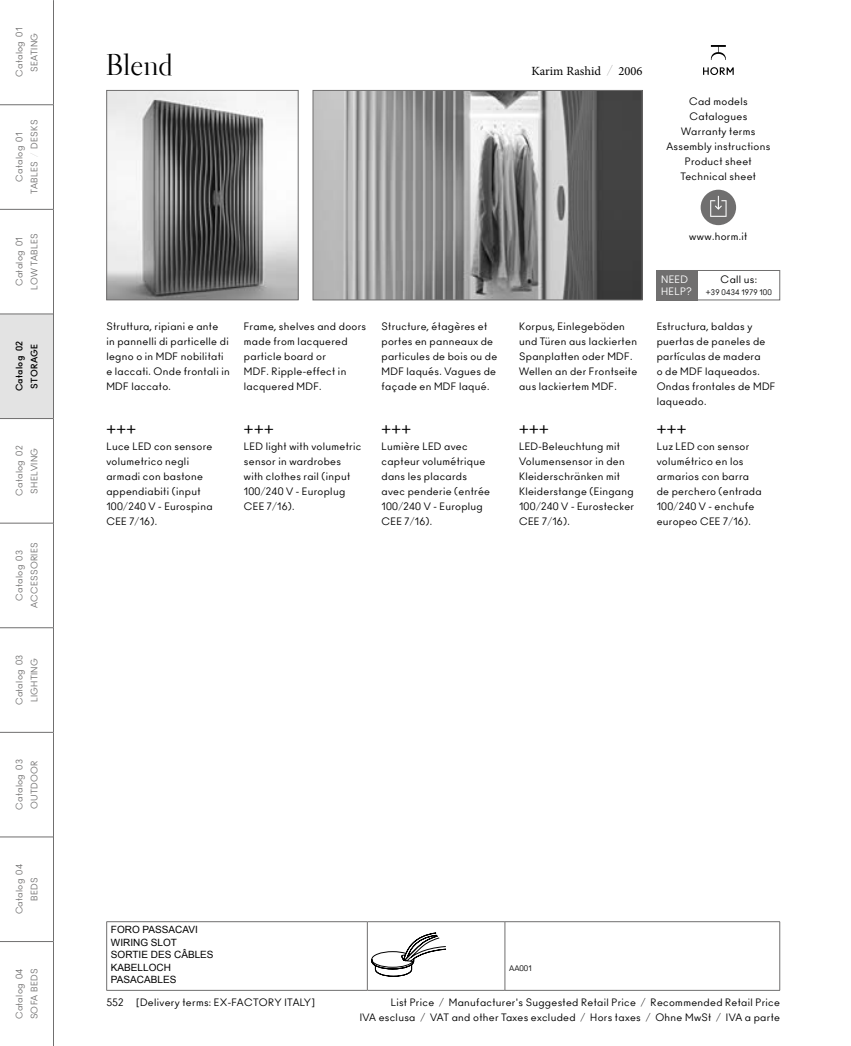
<style>
.page{position:relative;width:851px;height:1046px;background:#fff}
.page>*{position:absolute;margin:0;border:0;box-sizing:border-box;transform-origin:0 0}
.t1{font:30px "Electra LT Display";letter-spacing:.03em;color:#000}
.t2{font:15px "Ano";color:#000}
.t3{font:12.5px "Minion Pro";color:#000}
.t4{font:10px/15px "Ano";letter-spacing:.03em;color:#000}
.t5{font:10px/12.5px "Arial";color:#000}
.t6{font:10px/12.5px "Ano";letter-spacing:.03em;color:#fff}
.t7{font:8.75px/15px "Ano";letter-spacing:.03em;color:#706f6f;text-align:center}
.t8{font:700 8.75px/15px "Ano";letter-spacing:.03em;color:#000}
.t9{font:7.5px "Ano";letter-spacing:.03em;color:#000}
.s1{font-family:"Ano Eighth"}
.s2{font-family:"Ano Half"}
</style>
<div class="page">
<div style="left:700px;top:190px;width:36px;height:35px;background:#706f6f;border-radius:50%"></div>
<svg style="left:710px;top:196px;width:16px;height:21px"></svg>
<div style="left:656px;top:270px;width:124px;height:30px;border:1px solid #706f6f"></div>
<div style="left:656px;top:270px;width:41px;height:30px;background:#706f6f"></div>
<img style="left:108px;top:92px;width:188px;height:206px">
<div style="left:106px;top:90px;width:192px;height:210px;border:1px solid #706f6f"></div>
<img style="left:314px;top:92px;width:326px;height:206px">
<div style="left:312px;top:90px;width:330px;height:210px;border:1px solid #706f6f"></div>
<svg style="left:703px;top:67px;width:30px;height:8px"></svg>
<svg style="left:710px;top:45px;width:15px;height:15px"></svg>
<hr style="left:106px;top:921px;width:261px;height:1px;background:#706f6f">
<hr style="left:106px;top:921px;width:1px;height:68px;background:#706f6f">
<hr style="left:367px;top:921px;width:138px;height:1px;background:#706f6f">
<hr style="left:367px;top:921px;width:1px;height:68px;background:#706f6f">
<hr style="left:505px;top:921px;width:275px;height:1px;background:#706f6f">
<hr style="left:504px;top:921px;width:1px;height:68px;background:#706f6f">
<hr style="left:779px;top:921px;width:1px;height:68px;background:#706f6f">
<hr style="left:106px;top:989px;width:261px;height:1px;background:#706f6f">
<hr style="left:367px;top:989px;width:138px;height:1px;background:#706f6f">
<hr style="left:505px;top:989px;width:275px;height:1px;background:#706f6f">
<svg style="left:371px;top:932px;width:75px;height:44px"></svg>
<svg style="left:0;top:105px;width:53px;height:733px"></svg>
<div style="left:0;top:314px;width:53px;height:104px;background:#e3e3e3"></div>
<hr style="left:0;top:941px;width:53px;height:1px;background:#706f6f">
<hr style="left:0;top:836px;width:53px;height:1px;background:#706f6f">
<hr style="left:0;top:732px;width:53px;height:1px;background:#706f6f">
<hr style="left:0;top:627px;width:53px;height:1px;background:#706f6f">
<hr style="left:0;top:522px;width:53px;height:1px;background:#706f6f">
<hr style="left:53px;top:941px;width:1px;height:104px;background:#706f6f">
<hr style="left:53px;top:836px;width:1px;height:105px;background:#706f6f">
<hr style="left:53px;top:732px;width:1px;height:104px;background:#706f6f">
<hr style="left:53px;top:627px;width:1px;height:105px;background:#706f6f">
<hr style="left:53px;top:523px;width:1px;height:104px;background:#706f6f">
<hr style="left:53px;top:418px;width:1px;height:105px;background:#706f6f">
<hr style="left:53px;top:105px;width:1px;height:104px;background:#706f6f">
<hr style="left:0;top:104px;width:53px;height:1px;background:#706f6f">
<hr style="left:53px;top:0;width:1px;height:105px;background:#706f6f">
<hr style="left:0;top:418px;width:53px;height:1px;background:#706f6f">
<hr style="left:53px;top:314px;width:1px;height:104px;background:#706f6f">
<hr style="left:0;top:313px;width:53px;height:1px;background:#706f6f">
<hr style="left:0;top:209px;width:53px;height:1px;background:#706f6f">
<hr style="left:53px;top:209px;width:1px;height:105px;background:#706f6f">
<p class="t7" style="left:12px;top:77px;width:51px;rotate:-90deg">Catalog 01<br>SEATING</p>
<p class="t7" style="left:12px;top:194px;width:76px;rotate:-90deg">Catalog 01<br>TABLES <span class="s1">/</span> DESKS</p>
<p class="t7" style="left:12px;top:290px;width:58px;rotate:-90deg">Catalog 01<br>LOW TABLES</p>
<p class="t8" style="left:12px;top:391px;width:52px;rotate:-90deg">Catalog 02<br>STORAGE</p>
<p class="t7" style="left:12px;top:496px;width:52px;text-align:left;rotate:-90deg">Catalog 02<br>SHELVING</p>
<p class="t7" style="left:12px;top:608px;width:67px;rotate:-90deg">Catalog 03<br>ACCESSORIES</p>
<p class="t7" style="left:12px;top:705px;width:52px;rotate:-90deg">Catalog 03<br>LIGHTING</p>
<p class="t7" style="left:12px;top:809px;width:52px;text-align:left;rotate:-90deg">Catalog 03<br>OUTDOOR</p>
<p class="t7" style="left:12px;top:914px;width:52px;rotate:-90deg">Catalog 04<br>BEDS</p>
<p class="t7" style="left:12px;top:1019px;width:52px;text-align:left;rotate:-90deg">Catalog 04<br>SOFA BEDS</p>
<h1 class="t1" style="left:106px;top:47px;width:68px">Blend</h1>
<p class="t4" style="left:106px;top:319px;width:125px">Struttura, ripiani e ante<br>in pannelli di particelle di legno o in MDF nobilitati e laccati. Onde frontali in<br>MDF laccato.</p>
<h2 class="t2" style="left:106px;top:420px;width:31px">+++</h2>
<p class="t4" style="left:106px;top:439px;width:108px">Luce LED con sensore volumetrico negli armadi con bastone appendiabiti (input<br>100<span class="s2">/</span>240 V - Eurospina<br>CEE 7<span class="s2">/</span>16).</p>
<p class="t4" style="left:244px;top:319px;width:124px">Frame, shelves and doors made from lacquered particle board or<br>MDF. Ripple-effect in lacquered MDF.</p>
<h2 class="t2" style="left:244px;top:420px;width:31px">+++</h2>
<p class="t4" style="left:244px;top:439px;width:119px">LED light with volumetric sensor in wardrobes with clothes rail (input<br>100<span class="s2">/</span>240 V - Europlug<br>CEE 7<span class="s2">/</span>16).</p>
<p class="t4" style="left:381px;top:319px;width:117px">Structure, étagères et portes en panneaux de particules de bois ou de<br>MDF laqués. Vagues de façade en MDF laqué.</p>
<h2 class="t2" style="left:381px;top:420px;width:31px">+++</h2>
<p class="t4" style="left:381px;top:439px;width:110px">Lumière LED avec capteur volumétrique dans les placards avec penderie (entrée<br>100<span class="s2">/</span>240 V - Europlug<br>CEE 7<span class="s2">/</span>16).</p>
<p class="t3" style="left:531px;top:63px;width:112px">Karim Rashid <span class="s1">/</span> 2006</p>
<p class="t4" style="left:666px;top:94px;width:105px;text-align:center">Cad models<br>Catalogues<br>Warranty terms<br>Assembly instructions<br>Product sheet<br>Technical sheet</p>
<p class="t4" style="left:519px;top:319px;width:120px">Korpus, Einlegeböden und Türen aus lackierten<br>Spanplatten oder MDF.<br>Wellen an der Frontseite aus lackiertem MDF.</p>
<h2 class="t2" style="left:519px;top:420px;width:31px">+++</h2>
<p class="t4" style="left:519px;top:439px;width:116px">LED-Beleuchtung mit<br>Volumensensor in den<br>Kleiderschränken mit<br>Kleiderstange (Eingang<br>100<span class="s2">/</span>240 V - Eurostecker<br>CEE 7<span class="s2">/</span>16).</p>
<p class="t4" style="left:689px;top:229px;width:60px">www.horm.it</p>
<p class="t6" style="left:661px;top:273px;width:32px">NEED<br>HELP?</p>
<p class="t4" style="left:720px;top:272px;width:38px">Call us:</p>
<p class="t9" style="left:705px;top:288px;width:68px">+39 0434 1979 100</p>
<p class="t4" style="left:656px;top:319px;width:120px">Estructura, baldas y puertas de paneles de partículas de madera<br>o de MDF laqueados.<br>Ondas frontales de MDF laqueado.</p>
<h2 class="t2" style="left:656px;top:420px;width:31px">+++</h2>
<p class="t4" style="left:656px;top:439px;width:106px">Luz LED con sensor volumétrico en los armarios con barra de perchero (entrada<br>100<span class="s2">/</span>240 V - enchufe europeo CEE 7<span class="s2">/</span>16).</p>
<p class="t5" style="left:111px;top:923px;width:104px">FORO PASSACAVI<br>WIRING SLOT<br>SORTIE DES CÂBLES<br>KABELLOCH<br>PASACABLES</p>
<p class="t9" style="left:509px;top:963px;width:24px">AA001</p>
<p class="t4" style="left:106px;top:994px;width:19px">552</p>
<p class="t4" style="left:136px;top:994px;width:180px">[Delivery terms: EX-FACTORY ITALY]</p>
<p class="t4" style="left:360px;top:994px;width:421px;text-align:right">List Price <span class="s2">/</span> Manufacturer's Suggested Retail Price <span class="s2">/</span> Recommended Retail Price<br>IVA esclusa <span class="s2">/</span> VAT and other Taxes excluded <span class="s2">/</span> Hors taxes <span class="s2">/</span> Ohne MwSt <span class="s2">/</span> IVA a parte</p>
</div>
